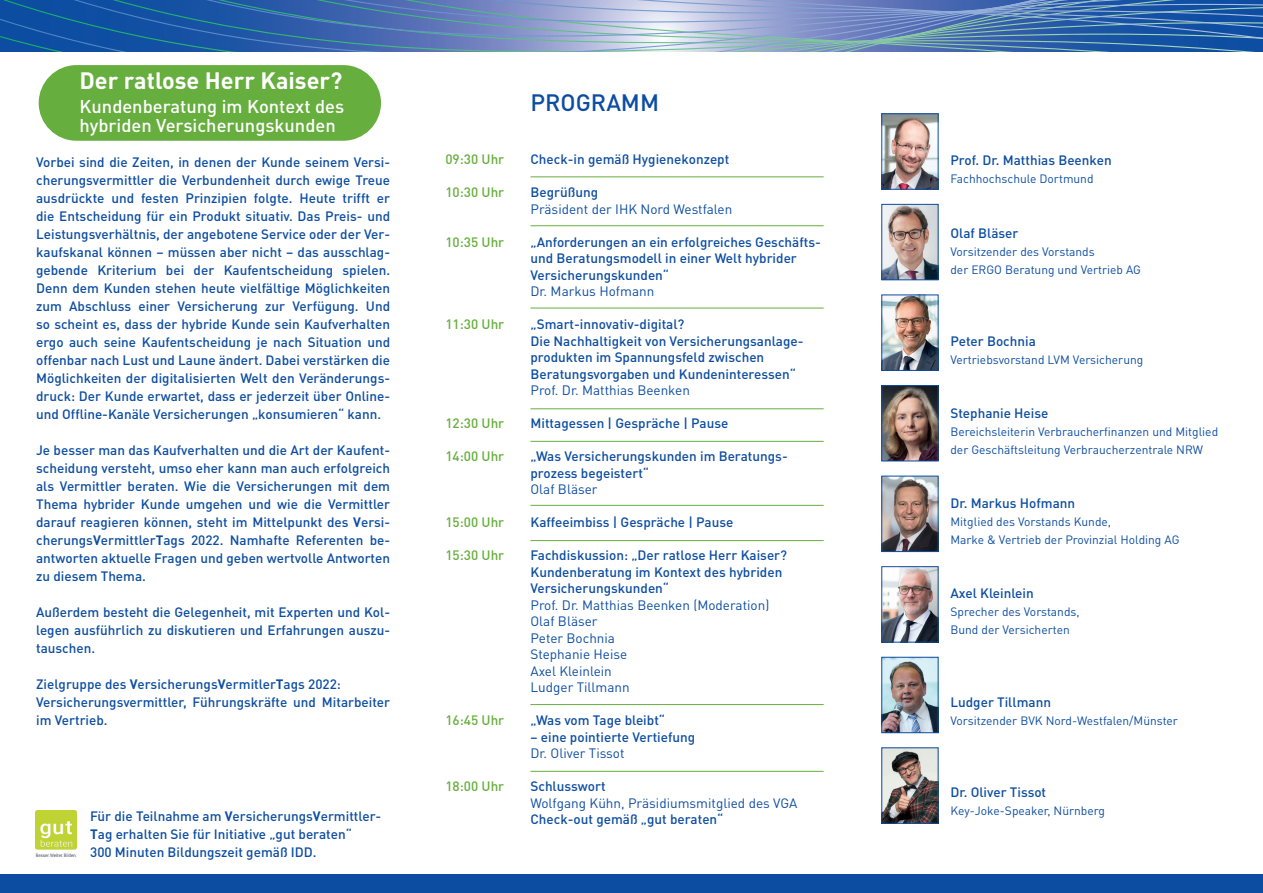
<style>
.page{position:relative;width:1263px;height:893px;background:#fff}
.page>*{position:absolute;margin:0;border:0;box-sizing:border-box;transform-origin:0 0}
.t1{font:700 23.4px "DIN Pro";color:#fff}
.t2{font:500 23.4px "DIN Pro";color:#0d4da1}
.t3{font:500 18.3px/19.5px "DIN Pro";color:#fff}
.t4{font:500 13.5px/18px "DIN Pro";color:#0d4da1}
.t5{font:13.5px/16.5px "DIN Pro";color:#0d4da1}
.t6{font:500 13.5px "DIN Pro";color:#66ae3d}
.t7{font:12px/18px "DIN Pro";color:#0d4da1}
.s1{font-weight:700}
</style>
<div class="page">
<svg style="left:1123px;top:0;width:140px;height:39px;background:#2e67ab"></svg>
<svg style="left:1069px;top:0;width:54px;height:52px;background:#386dab"></svg>
<svg style="left:0;top:0;width:1036px;height:52px;background:#5e83b9"></svg>
<div style="left:39px;top:65px;width:342px;height:76px;background:#66ae3d;border-radius:38px"></div>
<img style="left:883px;top:115px;width:53px;height:73px">
<div style="left:881px;top:113px;width:57px;height:77px;border:1px solid #0d4da1"></div>
<img style="left:883px;top:568px;width:53px;height:72px">
<div style="left:881px;top:566px;width:57px;height:76px;border:1px solid #0d4da1"></div>
<img style="left:883px;top:659px;width:53px;height:72px">
<div style="left:881px;top:657px;width:57px;height:76px;border:1px solid #0d4da1"></div>
<img style="left:883px;top:206px;width:53px;height:72px">
<div style="left:881px;top:204px;width:57px;height:76px;border:1px solid #0d4da1"></div>
<img style="left:883px;top:749px;width:53px;height:73px">
<img style="left:883px;top:297px;width:53px;height:72px">
<div style="left:881px;top:295px;width:57px;height:76px;border:1px solid #0d4da1"></div>
<hr style="left:530px;top:225px;width:294px;height:1px;background:#66ae3d">
<hr style="left:530px;top:308px;width:294px;height:1px;background:#66ae3d">
<hr style="left:530px;top:441px;width:294px;height:1px;background:#66ae3d">
<hr style="left:530px;top:409px;width:294px;height:1px;background:#66ae3d">
<hr style="left:530px;top:540px;width:294px;height:1px;background:#66ae3d">
<hr style="left:530px;top:505px;width:294px;height:1px;background:#66ae3d">
<hr style="left:530px;top:704px;width:294px;height:1px;background:#66ae3d">
<hr style="left:530px;top:771px;width:294px;height:1px;background:#66ae3d">
<hr style="left:530px;top:177px;width:294px;height:1px;background:#66ae3d">
<img style="left:35px;top:810px;width:41px;height:46px">
<div style="left:0;top:875px;width:1263px;height:18px;background:#0d4da1"></div>
<img style="left:883px;top:478px;width:53px;height:72px">
<div style="left:881px;top:476px;width:57px;height:76px;border:1px solid #0d4da1"></div>
<img style="left:883px;top:387px;width:53px;height:72px">
<div style="left:881px;top:385px;width:57px;height:76px;border:1px solid #0d4da1"></div>
<h1 class="t1" style="left:80px;top:64px;width:264px">Der ratlose Herr Kaiser?</h1>
<h2 class="t3" style="left:80px;top:96px;width:266px">Kundenberatung im Kontext des hybriden Versicherungskunden</h2>
<p class="t4" style="left:36px;top:152px;width:356px;text-align:justify">Vorbei sind die Zeiten, in denen der Kunde seinem Versi&shy;cherungsvermittler die Verbundenheit durch ewige Treue ausdrückte und festen Prinzipien folgte. Heute trifft er die Entscheidung für ein Produkt situativ. Das Preis- und Leistungsverhältnis, der angebotene Service oder der Ver&shy;kaufskanal können – müssen aber nicht – das ausschlag&shy;gebende Kriterium bei der Kaufentscheidung spielen.<br>Denn dem Kunden stehen heute vielfältige Möglichkeiten zum Abschluss einer Versicherung zur Verfügung. Und so scheint es, dass der hybride Kunde sein Kaufverhalten ergo auch seine Kaufentscheidung je nach Situation und offenbar nach Lust und Laune ändert. Dabei verstärken die Möglichkeiten der digitalisierten Welt den Veränderungs&shy;druck: Der Kunde erwartet, dass er jederzeit über Online&shy;und Offline-Kanäle Versicherungen „konsumieren“ kann.</p>
<p class="t4" style="left:36px;top:440px;width:356px;text-align:justify">Je besser man das Kaufverhalten und die Art der Kaufent&shy;scheidung versteht, umso eher kann man auch erfolgreich als Vermittler beraten. Wie die Versicherungen mit dem Thema hybrider Kunde umgehen und wie die Vermittler darauf reagieren können, steht im Mittelpunkt des <span class="s1">V</span>ersi&shy;cherungs<span class="s1">V</span>ermittler<span class="s1">T</span>ags 2022. Namhafte Referenten be&shy;antworten aktuelle Fragen und geben wertvolle Antworten zu diesem Thema.</p>
<p class="t4" style="left:36px;top:602px;width:355px;text-align:justify">Außerdem besteht die Gelegenheit, mit Experten und Kol&shy;legen ausführlich zu diskutieren und Erfahrungen auszu&shy;tauschen.</p>
<p class="t4" style="left:36px;top:674px;width:355px">Zielgruppe des <span class="s1">V</span>ersicherungs<span class="s1">V</span>ermitler<span class="s1">T</span>ags 2022:<br>Versicherungsvermittler, Führungskräfte und Mitarbeiter im Vertrieb.</p>
<p class="t4" style="left:90px;top:806px;width:293px">Für die Teilnahme am <span class="s1">V</span>ersicherungs<span class="s1">V</span>ermittler-<br><span class="s1">T</span>ag erhalten Sie für Initiative „gut beraten“<br>300 Minuten Bildungszeit gemäß IDD.</p>
<p class="t6" style="left:445px;top:150px;width:60px">09:30 Uhr</p>
<p class="t6" style="left:445px;top:183px;width:60px">10:30 Uhr</p>
<p class="t6" style="left:445px;top:233px;width:60px">10:35 Uhr</p>
<p class="t6" style="left:445px;top:315px;width:60px">11:30 Uhr</p>
<p class="t6" style="left:445px;top:414px;width:60px">12:30 Uhr</p>
<p class="t6" style="left:445px;top:447px;width:60px">14:00 Uhr</p>
<p class="t6" style="left:445px;top:513px;width:60px">15:00 Uhr</p>
<p class="t6" style="left:445px;top:546px;width:60px">15:30 Uhr</p>
<p class="t6" style="left:445px;top:711px;width:60px">16:45 Uhr</p>
<p class="t6" style="left:445px;top:777px;width:60px">18:00 Uhr</p>
<h1 class="t2" style="left:530px;top:86px;width:130px">PROGRAMM</h1>
<p class="t4" style="left:530px;top:150px;width:200px">Check-in gemäß Hygienekonzept</p>
<p class="t4" style="left:530px;top:183px;width:69px">Begrüßung</p>
<p class="t5" style="left:530px;top:200px;width:203px">Präsident der IHK Nord Westfalen</p>
<p class="t4" style="left:530px;top:233px;width:292px;line-height:16.5px">„Anforderungen an ein erfolgreiches Geschäfts&shy;und Beratungsmodell in einer Welt hybrider<br>Versicherungskunden“</p>
<p class="t5" style="left:530px;top:283px;width:125px">Dr. Markus Hofmann</p>
<p class="t4" style="left:530px;top:316px;width:275px;line-height:16.5px">„Smart-innovativ-digital?<br>Die Nachhaltigkeit von Versicherungsanlage&shy;produkten im Spannungsfeld zwischen Beratungsvorgaben und Kundeninteressen“</p>
<p class="t5" style="left:530px;top:382px;width:161px">Prof. Dr. Matthias Beenken</p>
<p class="t4" style="left:530px;top:414px;width:199px">Mittagessen | Gespräche | Pause</p>
<p class="t4" style="left:530px;top:448px;width:259px;line-height:16.5px">„Was Versicherungskunden im Beratungs&shy;prozess begeistert“</p>
<p class="t5" style="left:530px;top:481px;width:69px">Olaf Bläser</p>
<p class="t4" style="left:530px;top:513px;width:204px">Kaffeeimbiss | Gespräche | Pause</p>
<p class="t4" style="left:530px;top:547px;width:258px;line-height:16.5px">Fachdiskussion: „Der ratlose Herr Kaiser?<br>Kundenberatung im Kontext des hybriden<br>Versicherungskunden“</p>
<p class="t5" style="left:530px;top:596px;width:240px">Prof. Dr. Matthias Beenken (Moderation)<br>Olaf Bläser<br>Peter Bochnia<br>Stephanie Heise<br>Axel Kleinlein<br>Ludger Tillmann</p>
<p class="t4" style="left:530px;top:711px;width:136px">„Was vom Tage bleibt“</p>
<p class="t4" style="left:530px;top:727px;width:166px">– eine pointierte Vertiefung</p>
<p class="t5" style="left:530px;top:745px;width:96px">Dr. Oliver Tissot</p>
<p class="t4" style="left:530px;top:777px;width:77px">Schlusswort</p>
<p class="t5" style="left:530px;top:794px;width:268px">Wolfgang Kühn, Präsidiumsmitglied des VGA</p>
<p class="t4" style="left:530px;top:810px;width:194px">Check-out gemäß „gut beraten“</p>
<p class="t4" style="left:950px;top:151px;width:163px">Prof. Dr. Matthias Beenken</p>
<p class="t7" style="left:950px;top:170px;width:145px">Fachhochschule Dortmund</p>
<p class="t4" style="left:950px;top:224px;width:69px">Olaf Bläser</p>
<p class="t7" style="left:950px;top:242px;width:192px">Vorsitzender des Vorstands<br>der ERGO Beratung und Vertrieb AG</p>
<p class="t4" style="left:950px;top:332px;width:87px">Peter Bochnia</p>
<p class="t7" style="left:950px;top:350px;width:194px">Vertriebsvorstand LVM Versicherung</p>
<p class="t4" style="left:950px;top:404px;width:100px">Stephanie Heise</p>
<p class="t7" style="left:950px;top:422px;width:269px">Bereichsleiterin Verbraucherfinanzen und Mitglied der Geschäftsleitung Verbraucherzentrale NRW</p>
<p class="t4" style="left:950px;top:494px;width:126px">Dr. Markus Hofmann</p>
<p class="t7" style="left:950px;top:512px;width:231px">Mitglied des Vorstands Kunde,<br>Marke &amp; Vertrieb der Provinzial Holding AG</p>
<p class="t4" style="left:950px;top:584px;width:85px">Axel Kleinlein</p>
<p class="t7" style="left:950px;top:602px;width:131px">Sprecher des Vorstands,<br>Bund der Versicherten</p>
<p class="t4" style="left:950px;top:693px;width:102px">Ludger Tillmann</p>
<p class="t7" style="left:950px;top:711px;width:229px">Vorsitzender BVK Nord-Westfalen/Münster</p>
<p class="t4" style="left:950px;top:783px;width:97px">Dr. Oliver Tissot</p>
<p class="t7" style="left:950px;top:801px;width:156px">Key-Joke-Speaker, Nürnberg</p>
</div>
